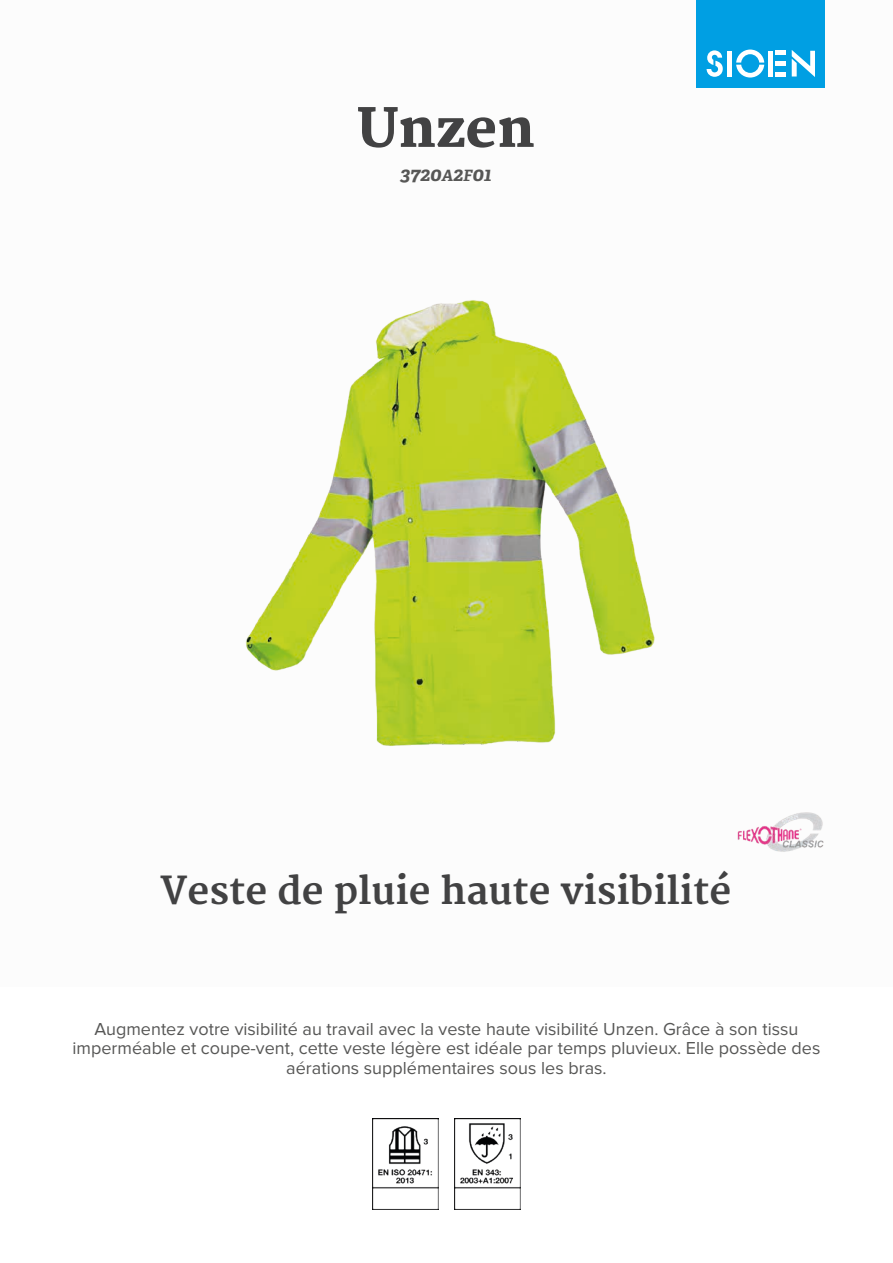
<style>
.page{position:relative;width:893px;height:1263px;background:#fff}
.page>*{position:absolute;margin:0;border:0;box-sizing:border-box;transform-origin:0 0}
.t1{font:800 52.5px "Merriweather";color:#424243}
.t2{font:700 37.5px "Merriweather";color:#424243}
.t3{font:italic 700 19.5px "Adelle PE";color:#575756}
.t4{font:18px/19.5px "Proxima Nova";color:#575756;text-align:center}
.s1{font-size:15.6px}
</style>
<div class="page">
<div style="left:697px;top:0;width:128px;height:88px;background:#009fe3"></div>
<svg style="left:707px;top:50px;width:16px;height:27px"></svg>
<svg style="left:736px;top:50px;width:28px;height:28px"></svg>
<div style="left:727px;top:51px;width:5px;height:26px;background:#fff"></div>
<div style="left:768px;top:51px;width:5px;height:26px;background:#fff"></div>
<div style="left:775px;top:72px;width:11px;height:5px;background:#fff"></div>
<div style="left:775px;top:61px;width:11px;height:5px;background:#fff"></div>
<hr style="left:775px;top:51px;width:11px;height:4px;background:#fff">
<svg style="left:792px;top:50px;width:23px;height:27px"></svg>
<img style="left:737px;top:812px;width:87px;height:40px">
<img style="left:372px;top:1118px;width:66px;height:92px">
<img style="left:454px;top:1118px;width:67px;height:92px">
<img style="left:245px;top:300px;width:410px;height:446px">
<h1 class="t1" style="left:357px;top:98px;width:179px">Unzen</h1>
<p class="t3" style="left:400px;top:160px;width:93px">3720<span class="s1">A</span>2<span class="s1">F</span>01</p>
<h2 class="t2" style="left:161px;top:869px;width:572px">Veste de pluie haute visibilité</h2>
<p class="t4" style="left:73px;top:1020px;width:749px">Augmentez votre visibilité au travail avec la veste haute visibilité Unzen. Grâce à son tissu imperméable et coupe-vent, cette veste légère est idéale par temps pluvieux. Elle possède des aérations supplémentaires sous les bras.</p>
</div>
